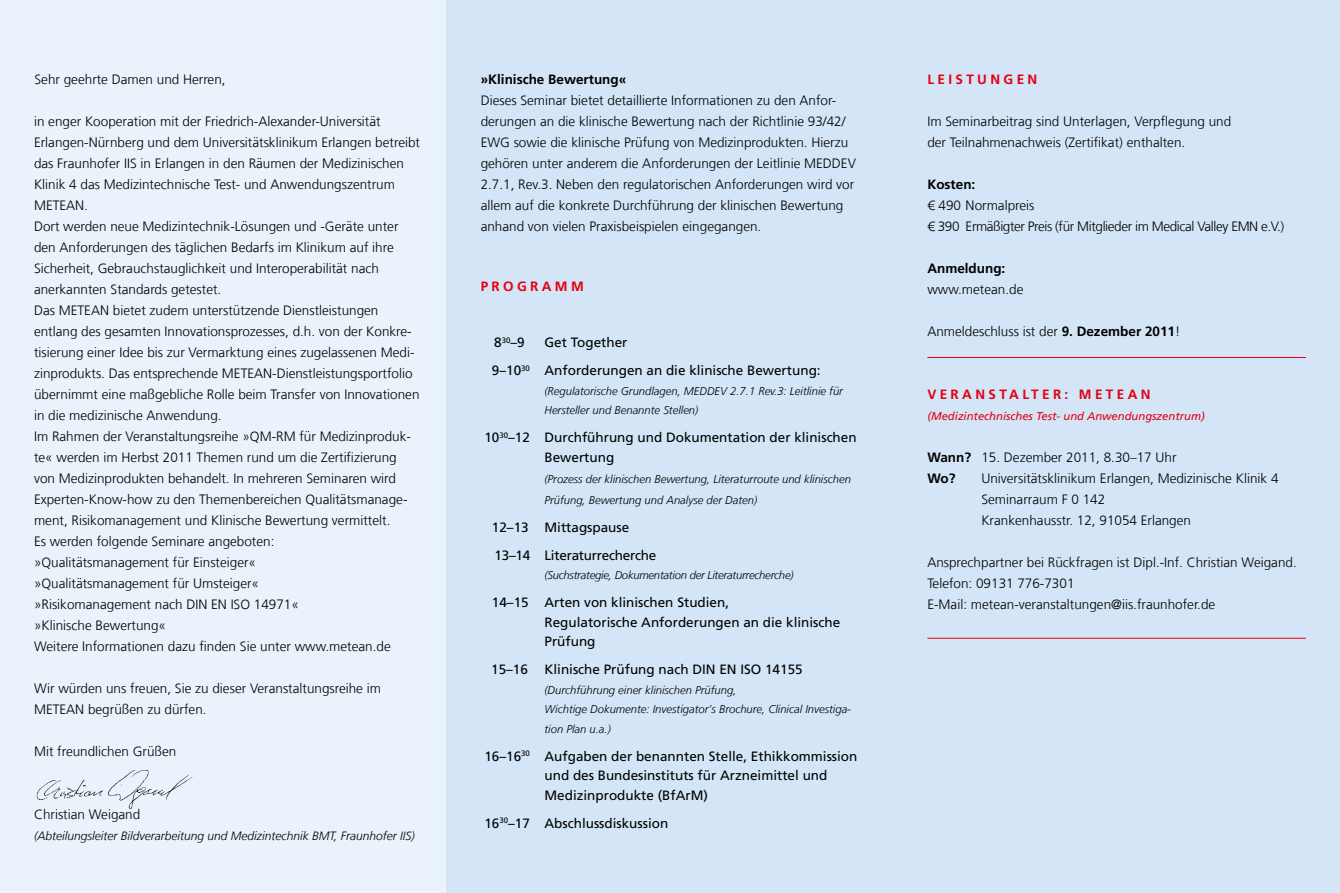
<style>
.page{position:relative;width:1340px;height:893px;background:#fff}
.page>*{position:absolute;margin:0;border:0;box-sizing:border-box;transform-origin:0 0}
.t1{font:300 13.5px/21px "Frutiger LT Com";color:#000}
.t2{font:13.5px/19.5px "Frutiger LT Com";color:#000}
.t3{font:300 13.5px/21px "Frutiger LT Com";letter-spacing:-.03em;color:#000}
.t4{font:13.5px/28px "Frutiger LT Com";letter-spacing:-.02em;color:#000}
.t5{font:700 13.5px "Frutiger LT Com";color:#000}
.t6{font:700 13.5px "Frutiger LT Com";letter-spacing:.25em;color:#e3000f}
.t7{font:italic 300 12px "Frutiger LT Com";color:#000}
.t8{font:italic 300 11.25px/19.5px "Frutiger LT Com";color:#000}
.t9{font:italic 300 11.25px "Frutiger LT Com";letter-spacing:-.02em;color:#000}
.t10{font:italic 11.25px "Frutiger LT Com";color:#e3000f}
.s1{color:#d3e5f7}
.s2{font-weight:700}
</style>
<div class="page">
<div style="left:0;top:0;width:1256px;height:893px;background:#eaf2fb"></div>
<div style="left:446px;top:0;width:893px;height:893px;background:#d3e5f7"></div>
<hr style="left:927px;top:357px;width:378px;height:1px;background:#e3000f">
<hr style="left:927px;top:638px;width:378px;height:1px;background:#e3000f">
<img style="left:36px;top:770px;width:157px;height:39px">
<p class="t1" style="left:35px;top:69px;width:193px">Sehr geehrte Damen und Herren,</p>
<p class="t1" style="left:34px;top:111px;width:387px">in enger Kooperation mit der Friedrich-Alexander-Universität Erlangen-Nürnberg und dem Universitätsklinikum Erlangen betreibt das Fraunhofer IIS in Erlangen in den Räumen der Medizinischen Klinik 4 das Medizintechnische Test- und Anwendungszentrum METEAN.<br>Dort werden neue Medizintechnik-Lösungen und -Geräte unter den Anforderungen des täglichen Bedarfs im Klinikum auf ihre Sicherheit, Gebrauchstauglichkeit und Interoperabilität nach anerkannten Standards getestet.<br>Das METEAN bietet zudem unterstützende Dienstleistungen entlang des gesamten Innovationsprozesses, d.h. von der Konkre&shy;tisierung einer Idee bis zur Vermarktung eines zugelassenen Medi&shy;zinprodukts. Das entsprechende METEAN-Dienstleistungsportfolio übernimmt eine maßgebliche Rolle beim Transfer von Innovationen in die medizinische Anwendung.<br>Im Rahmen der Veranstaltungsreihe »QM-RM für Medizinproduk&shy;te« werden im Herbst 2011 Themen rund um die Zertifizierung von Medizinprodukten behandelt. In mehreren Seminaren wird Experten-Know-how zu den Themenbereichen Qualitätsmanage&shy;ment, Risikomanagement und Klinische Bewertung vermittelt.<br>Es werden folgende Seminare angeboten:<br>»Qualitätsmanagement für Einsteiger«<br>»Qualitätsmanagement für Umsteiger«<br>»Risikomanagement nach DIN EN ISO 14971«<br>»Klinische Bewertung«<br>Weitere Informationen dazu finden Sie unter www.metean.de</p>
<p class="t1" style="left:34px;top:678px;width:348px">Wir würden uns freuen, Sie zu dieser Veranstaltungsreihe im<br>METEAN begrüßen zu dürfen.</p>
<p class="t1" style="left:34px;top:741px;width:144px">Mit freundlichen Grüßen</p>
<p class="t1" style="left:34px;top:804px;width:108px">Christian Weigand</p>
<p class="t7" style="left:34px;top:829px;width:382px">(Abteilungsleiter Bildverarbeitung und Medizintechnik BMT, Fraunhofer IIS)</p>
<p class="t5" style="left:480px;top:71px;width:147px">»Klinische Bewertung«</p>
<p class="t1" style="left:480px;top:90px;width:377px">Dieses Seminar bietet detaillierte Informationen zu den Anfor&shy;derungen an die klinische Bewertung nach der Richtlinie 93/42/ EWG sowie die klinische Prüfung von Medizinprodukten. Hierzu gehören unter anderem die Anforderungen der Leitlinie MEDDEV 2.7.1, Rev.3. Neben den regulatorischen Anforderungen wird vor allem auf die konkrete Durchführung der klinischen Bewertung anhand von vielen Praxisbeispielen eingegangen.</p>
<p class="t6" style="left:480px;top:279px;width:105px">PROGRAMM</p>
<p class="t2" style="left:480px;top:328px;width:341px;line-height:28px;text-indent:64px">Get Together<br><span class="s1">...</span>9–10<sup>30</sup> Anforderungen an die klinische Bewertung:</p>
<p class="t8" style="left:544px;top:381px;width:300px">(Regulatorische Grundlagen, MEDDEV 2.7.1 Rev.3: Leitlinie für<br>Hersteller und Benannte Stellen)</p>
<p class="t2" style="left:544px;top:428px;width:314px;text-indent:-64px"><span class="s1">.</span>10<sup>30</sup>–12 Durchführung und Dokumentation der klinischen<br>Bewertung</p>
<p class="t8" style="left:544px;top:468px;width:308px;line-height:21px">(Prozess der klinischen Bewertung, Literaturroute und klinischen<br>Prüfung, Bewertung und Analyse der Daten)</p>
<p class="t4" style="left:480px;top:513px;width:177px"><span class="s1">...</span>12–13 Mittagspause <span class="s1">....</span>13–14 Literaturrecherche</p>
<p class="t9" style="left:544px;top:569px;width:250px">(Suchstrategie, Dokumentation der Literaturrecherche)</p>
<p class="t2" style="left:544px;top:593px;width:297px;text-indent:-64px"><span class="s1">...</span>14–15 Arten von klinischen Studien,<br>Regulatorische Anforderungen an die klinische<br>Prüfung</p>
<p class="t2" style="left:480px;top:660px;width:323px"><span class="s1">._</span>15–16 Klinische Prüfung nach DIN EN ISO 14155</p>
<p class="t8" style="left:544px;top:680px;width:308px">(Durchführung einer klinischen Prüfung,<br>Wichtige Dokumente: Investigator’s Brochure, Clinical Investiga&shy;tion Plan u.a.)</p>
<p class="t2" style="left:544px;top:746px;width:314px;text-indent:-64px"><span class="s1">.</span>16–16<sup>30</sup> Aufgaben der benannten Stelle, Ethikkommission und des Bundesinstituts für Arzneimittel und<br>Medizinprodukte (BfArM)</p>
<p class="t2" style="left:480px;top:813px;width:189px"><span class="s1">.</span>16<sup>30</sup>–17 Abschlussdiskussion</p>
<p class="t2" style="left:480px;top:333px;width:46px"><span class="s1">__</span>8<sup>30</sup>–9</p>
<p class="t6" style="left:927px;top:71px;width:111px">Leistung en</p>
<p class="t1" style="left:927px;top:111px;width:305px">Im Seminarbeitrag sind Unterlagen, Verpflegung und der Teilnahmenachweis (Zertifikat) enthalten.</p>
<p class="t5" style="left:927px;top:177px;width:50px">Kosten:</p>
<p class="t3" style="left:927px;top:195px;width:358px">€ 490 Normalpreis<br>€ 390 Ermäßigter Preis (für Mitglieder im Medical Valley EMN e.V.)</p>
<p class="t5" style="left:927px;top:261px;width:80px">Anmeldung:</p>
<p class="t1" style="left:927px;top:279px;width:98px">www.metean.de</p>
<p class="t1" style="left:927px;top:321px;width:254px">Anmeldeschluss ist der <span class="s2">9. Dezember 2011</span>!</p>
<p class="t6" style="left:927px;top:387px;width:178px">Vera nstal ter : METE</p>
<p class="t6" style="left:1127px;top:387px;width:22px">AN</p>
<p class="t10" style="left:927px;top:410px;width:279px">(Medizintechnisches Test- und Anwendungszentrum)</p>
<p class="t1" style="left:927px;top:447px;width:251px"><span class="s2">Wann?</span> 15. Dezember 2011, 8.30–17 Uhr<br><span class="s2">Wo?</span></p>
<p class="t1" style="left:981px;top:468px;width:299px">Universitätsklinikum Erlangen, Medizinische Klinik 4<br>Seminarraum F 0 142<br>Krankenhausstr. 12, 91054 Erlangen</p>
<p class="t1" style="left:927px;top:552px;width:371px">Ansprechpartner bei Rückfragen ist Dipl.-Inf. Christian Weigand.<br>Telefon: 09131 776-7301<br>E-Mail: metean-veranstaltungen@iis.fraunhofer.de</p>
</div>
